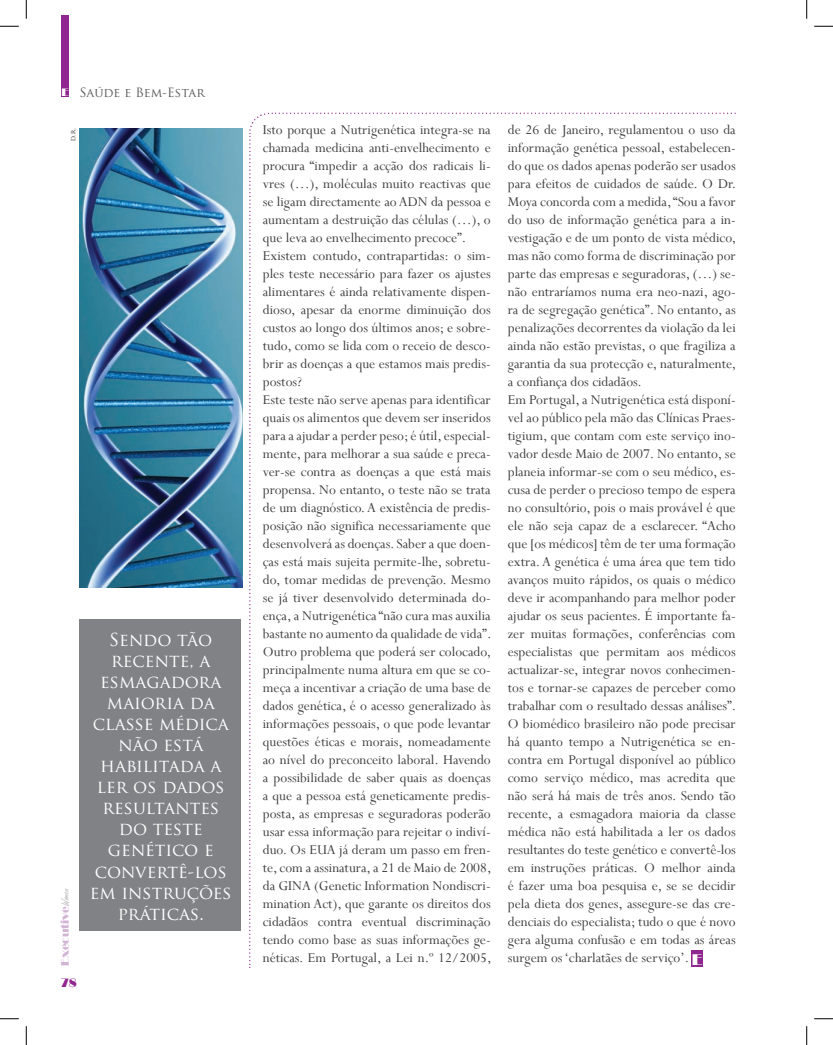
<style>
.page{position:relative;width:833px;height:1045px;background:#fff}
.page>*{position:absolute;margin:0;border:0;box-sizing:border-box;transform-origin:0 0}
.t1{font:17.5px/21px "Trajan Pro";color:#fff;text-align:center}
.t2{font:16px "Broadway";color:#fff}
.t3{font:15px/18px "Perpetua";color:#3e3e3f}
.t4{font:12.5px "Trajan Pro";color:#57585a}
.t5{font:12.5px "Broadway";color:#90268f}
.t6{font:11.25px "Broadway";color:#d1b3d4}
.t7{font:7.5px "Perpetua";color:#3e3e3f}
.s1{font-family:"Broadway";font-size:11.12px;color:#fff}
.s2{font-family:"Freestyle Script";color:#babbbe}
</style>
<div class="page">
<div style="left:61px;top:16px;width:8px;height:81px;background:#90268f"></div>
<img style="left:79px;top:128px;width:163px;height:460px">
<div style="left:79px;top:619px;width:162px;height:312px;background:#808285"></div>
<div style="left:690px;top:950px;width:12px;height:16px;background:#90268f"></div>
<svg style="left:0;top:25px;width:19px;height:2px"></svg>
<svg style="left:814px;top:25px;width:18px;height:2px"></svg>
<svg style="left:0;top:1018px;width:19px;height:1px"></svg>
<svg style="left:814px;top:1018px;width:18px;height:1px"></svg>
<svg style="left:25px;top:0;width:2px;height:19px"></svg>
<svg style="left:25px;top:1026px;width:2px;height:19px"></svg>
<svg style="left:806px;top:0;width:1px;height:19px"></svg>
<svg style="left:806px;top:1026px;width:1px;height:19px"></svg>
<p class="t4" style="left:61px;top:85px;width:145px"><span class="s1">E</span> Saúde e Bem-Estar</p>
<p class="t7" style="left:69px;top:141px;width:15px;rotate:-90deg">D.R.</p>
<p class="t6" style="left:58px;top:965px;width:80px;rotate:-90deg">Executive<span class="s2">Women</span></p>
<p class="t5" style="left:61px;top:975px;width:18px">78</p>
<p class="t1" style="left:90px;top:629px;width:143px">Sendo tão recente, a esmagadora maioria da classe médica não está habilitada a ler os dados resultantes do teste genético e convertê-los em instruções práticas.</p>
<p class="t3" style="left:263px;top:120px;width:230px">Isto porque a Nutrigenética integra-se na chamada medicina anti-envelhecimento e procura “impedir a acção dos radicais li&shy;vres (…), moléculas muito reactivas que se ligam directamente ao ADN da pessoa e aumentam a destruição das células (…), o que leva ao envelhecimento precoce”.<br>Existem contudo, contrapartidas: o sim&shy;ples teste necessário para fazer os ajustes alimentares é ainda relativamente dispen&shy;dioso, apesar da enorme diminuição dos custos ao longo dos últimos anos; e sobre&shy;tudo, como se lida com o receio de desco&shy;brir as doenças a que estamos mais predis&shy;postos?<br>Este teste não serve apenas para identificar quais os alimentos que devem ser inseridos para a ajudar a perder peso; é útil, especial&shy;mente, para melhorar a sua saúde e preca&shy;ver-se contra as doenças a que está mais propensa. No entanto, o teste não se trata de um diagnóstico. A existência de predis&shy;posição não significa necessariamente que desenvolverá as doenças. Saber a que doen&shy;ças está mais sujeita permite-lhe, sobretu&shy;do, tomar medidas de prevenção. Mesmo se já tiver desenvolvido determinada do&shy;ença, a Nutrigenética “não cura mas auxilia bastante no aumento da qualidade de vida”.<br>Outro problema que poderá ser colocado, principalmente numa altura em que se co&shy;meça a incentivar a criação de uma base de dados genética, é o acesso generalizado às informações pessoais, o que pode levantar questões éticas e morais, nomeadamente ao nível do preconceito laboral. Havendo a possibilidade de saber quais as doenças a que a pessoa está geneticamente predis&shy;posta, as empresas e seguradoras poderão usar essa informação para rejeitar o indiví&shy;duo. Os EUA já deram um passo em fren&shy;te, com a assinatura, a 21 de Maio de 2008, da GINA (Genetic Information Nondiscri&shy;mination Act), que garante os direitos dos cidadãos contra eventual discriminação tendo como base as suas informações ge&shy;néticas. Em Portugal, a Lei n.º 12/2005,</p>
<p class="t3" style="left:507px;top:120px;width:230px">de 26 de Janeiro, regulamentou o uso da informação genética pessoal, estabelecen&shy;do que os dados apenas poderão ser usados para efeitos de cuidados de saúde. O Dr.<br>Moya concorda com a medida, “Sou a favor do uso de informação genética para a in&shy;vestigação e de um ponto de vista médico, mas não como forma de discriminação por parte das empresas e seguradoras, (…) se&shy;não entraríamos numa era neo-nazi, ago&shy;ra de segregação genética”. No entanto, as penalizações decorrentes da violação da lei ainda não estão previstas, o que fragiliza a garantia da sua protecção e, naturalmente, a confiança dos cidadãos.<br>Em Portugal, a Nutrigenética está disponí&shy;vel ao público pela mão das Clínicas Praes&shy;tigium, que contam com este serviço ino&shy;vador desde Maio de 2007. No entanto, se planeia informar-se com o seu médico, es&shy;cusa de perder o precioso tempo de espera no consultório, pois o mais provável é que ele não seja capaz de a esclarecer. “Acho que [os médicos] têm de ter uma formação extra. A genética é uma área que tem tido avanços muito rápidos, os quais o médico deve ir acompanhando para melhor poder ajudar os seus pacientes. É importante fa&shy;zer muitas formações, conferências com especialistas que permitam aos médicos actualizar-se, integrar novos conhecimen&shy;tos e tornar-se capazes de perceber como trabalhar com o resultado dessas análises”.<br>O biomédico brasileiro não pode precisar há quanto tempo a Nutrigenética se en&shy;contra em Portugal disponível ao público como serviço médico, mas acredita que não será há mais de três anos. Sendo tão recente, a esmagadora maioria da classe médica não está habilitada a ler os dados resultantes do teste genético e convertê-los em instruções práticas. O melhor ainda é fazer uma boa pesquisa e, se se decidir pela dieta dos genes, assegure-se das cre&shy;denciais do especialista; tudo o que é novo gera alguma confusão e em todas as áreas surgem os ‘charlatães de serviço’.</p>
<p class="t2" style="left:691px;top:950px;width:12px">E</p>
</div>
